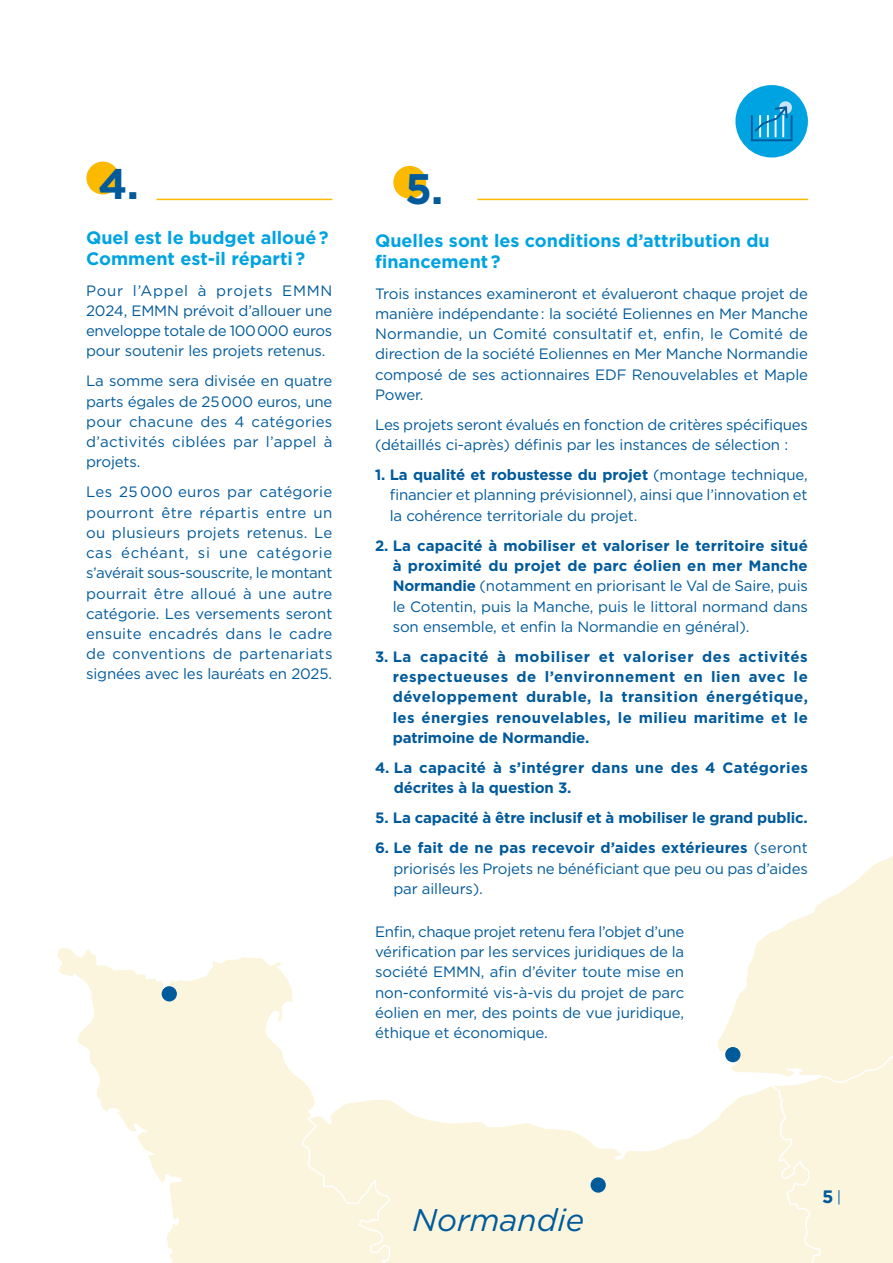
<style>
.page{position:relative;width:893px;height:1263px;background:#fff}
.page>*{position:absolute;margin:0;border:0;box-sizing:border-box;transform-origin:0 0}
.t1{font:700 42.75px "Gotham";color:#005a9b}
.t2{font:italic 31.35px "Gotham";color:#005a9b}
.t3{font:700 18px/21.6px "Gotham";color:#00a3e1}
.t4{font:700 18px "Gotham";color:#005a9b}
.t5{font:15px/20.2px "Gotham";letter-spacing:-.01em;color:#005a9b;text-align:justify}
.t6{font:700 15px/20.2px "Gotham";letter-spacing:-.01em;color:#005a9b;text-align:justify}
.t7{font:700 15px/20.2px "Gotham";letter-spacing:.02em;color:#005a9b}
.s1{font-weight:700}
</style>
<div class="page">
<svg style="left:57px;top:856px;width:836px;height:407px"></svg>
<div style="left:162px;top:986px;width:15px;height:15px;background:#005b9c;border-radius:50%"></div>
<div style="left:591px;top:1177px;width:15px;height:16px;background:#005b9c;border-radius:50%"></div>
<div style="left:725px;top:1047px;width:15px;height:15px;background:#005b9c;border-radius:50%"></div>
<div style="left:287px;top:1117px;width:109px;height:146px;background:#fbf5dd"></div>
<svg style="left:710px;top:1056px;width:183px;height:207px"></svg>
<div style="left:735px;top:85px;width:73px;height:73px;background:#00a3e1;border-radius:50%"></div>
<div style="left:86px;top:162px;width:33px;height:32px;background:#fbba00;border-radius:50%"></div>
<div style="left:393px;top:166px;width:33px;height:33px;background:#fbba00;border-radius:50%"></div>
<svg style="left:751px;top:101px;width:42px;height:41px"></svg>
<hr style="left:157px;top:199px;width:175px;height:1px;background:#fbba00">
<hr style="left:477px;top:199px;width:331px;height:1px;background:#fbba00">
<h1 class="t1" style="left:98px;top:156px;width:42px">4.</h1>
<h1 class="t1" style="left:405px;top:160px;width:40px">5.</h1>
<p class="t3" style="left:375px;top:230px;width:396px">Quelles sont les conditions d’attribution du financement ?</p>
<p class="t5" style="left:375px;top:283px;width:435px">Trois instances examineront et évalueront chaque projet de manière indépendante : la société Eoliennes en Mer Manche Normandie, un Comité consultatif et, enfin, le Comité de direction de la société Eoliennes en Mer Manche Normandie composé de ses actionnaires EDF Renouvelables et Maple Power.</p>
<p class="t5" style="left:375px;top:414px;width:434px">Les projets seront évalués en fonction de critères spécifiques (détaillés ci-après) définis par les instances de sélection :</p>
<p class="t5" style="left:390px;top:464px;width:420px;text-indent:-15px"><span class="s1">1. La qualité et robustesse du projet</span> (montage technique, financier et planning prévisionnel), ainsi que l’innovation et la cohérence territoriale du projet.</p>
<p class="t5" style="left:393px;top:535px;width:417px;text-indent:-18px"><span class="s1">2. La capacité à mobiliser et valoriser le territoire situé à proximité du projet de parc éolien en mer Manche Normandie</span> (notamment en priorisant le Val de Saire, puis le Cotentin, puis la Manche, puis le littoral normand dans son ensemble, et enfin la Normandie en général).</p>
<p class="t6" style="left:393px;top:646px;width:417px;text-indent:-18px">3. La capacité à mobiliser et valoriser des activités respectueuses de l’environnement en lien avec le développement durable, la transition énergétique, les énergies renouvelables, le milieu maritime et le patrimoine de Normandie.</p>
<p class="t7" style="left:394px;top:757px;width:416px;text-indent:-19px">4. La capacité à s’intégrer dans une des 4 Catégories décrites à la question 3.</p>
<p class="t6" style="left:375px;top:808px;width:434px">5. La capacité à être inclusif et à mobiliser le grand public.</p>
<p class="t5" style="left:393px;top:838px;width:416px;text-indent:-18px"><span class="s1">6. Le fait de ne pas recevoir d’aides extérieures</span> (seront priorisés les Projets ne bénéficiant que peu ou pas d’aides par ailleurs).</p>
<p class="t5" style="left:375px;top:921px;width:311px">Enfin, chaque projet retenu fera l’objet d’une vérification par les services juridiques de la société EMMN, afin d’éviter toute mise en non-conformité vis-à-vis du projet de parc éolien en mer, des points de vue juridique, éthique et économique.</p>
<p class="t3" style="left:86px;top:227px;width:244px">Quel est le budget alloué ?<br>Comment est-il réparti ?</p>
<p class="t5" style="left:86px;top:280px;width:248px">Pour l’Appel à projets EMMN 2024, EMMN prévoit d’allouer une enveloppe totale de 100 000 euros pour soutenir les projets retenus.</p>
<p class="t5" style="left:86px;top:371px;width:248px">La somme sera divisée en quatre parts égales de 25 000 euros, une pour chacune des 4 catégories d’activités ciblées par l’appel à projets.</p>
<p class="t5" style="left:86px;top:482px;width:248px">Les 25 000 euros par catégorie pourront être répartis entre un ou plusieurs projets retenus. Le cas échéant, si une catégorie s’avérait sous-souscrite, le montant pourrait être alloué à une autre catégorie. Les versements seront ensuite encadrés dans le cadre de conventions de partenariats signées avec les lauréats en 2025.</p>
<h2 class="t2" style="left:413px;top:1200px;width:173px">Normandie</h2>
<p class="t4" style="left:822px;top:1185px;width:13px">5</p>
</div>
